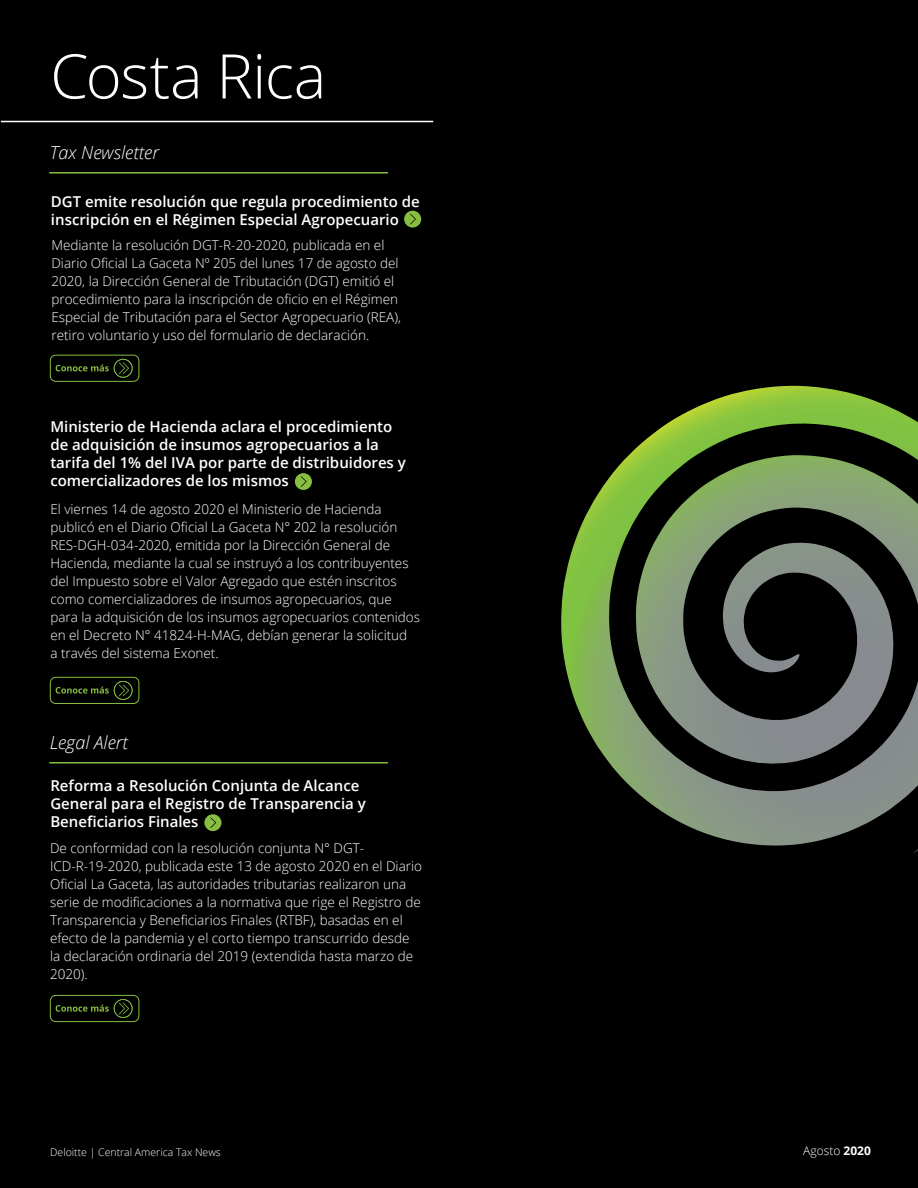
<style>
.page{position:relative;width:918px;height:1188px;background:#000}
.page>*{position:absolute;margin:0;border:0;box-sizing:border-box;transform-origin:0 0}
.t1{font:300 61.5px "Open Sans";letter-spacing:-.01em;color:#fff}
.t2{font:italic 300 18px "Open Sans";color:#fff}
.t3{font:600 15px/18px "Open Sans";color:#fff}
.t4{font:300 13.5px/18px "Open Sans";color:#fff}
.t5{font:300 12px "Open Sans";color:#fff}
.t6{font:300 10.5px "Open Sans";color:#fff}
.s1{font-weight:700}
</style>
<div class="page">
<svg style="left:561px;top:386px;width:357px;height:460px"></svg>
<hr style="left:49px;top:172px;width:339px;height:2px;background:#87bd40">
<hr style="left:49px;top:762px;width:339px;height:2px;background:#87bd40">
<svg style="left:295px;top:473px;width:17px;height:17px"></svg>
<svg style="left:204px;top:814px;width:17px;height:17px"></svg>
<svg style="left:404px;top:211px;width:17px;height:17px"></svg>
<div style="left:50px;top:677px;width:89px;height:27px;border:1px solid #87bd40;border-radius:6px"></div>
<svg style="left:56px;top:681px;width:77px;height:19px"></svg>
<div style="left:50px;top:995px;width:89px;height:27px;border:1px solid #87bd40;border-radius:6px"></div>
<svg style="left:56px;top:999px;width:77px;height:19px"></svg>
<div style="left:50px;top:355px;width:89px;height:27px;border:1px solid #87bd40;border-radius:6px"></div>
<svg style="left:56px;top:359px;width:77px;height:19px"></svg>
<hr style="left:1px;top:121px;width:432px;height:1px;background:#fff">
<h1 class="t1" style="left:50px;top:34px;width:278px">Costa Rica</h1>
<h2 class="t2" style="left:50px;top:140px;width:111px">Tax Newsletter</h2>
<p class="t3" style="left:51px;top:193px;width:370px">DGT emite resolución que regula procedimiento de inscripción en el Régimen Especial Agropecuario</p>
<p class="t4" style="left:51px;top:235px;width:351px">Mediante la resolución DGT-R-20-2020, publicada en el Diario Oficial La Gaceta Nº 205 del lunes 17 de agosto del 2020, la Dirección General de Tributación (DGT) emitió el procedimiento para la inscripción de oficio en el Régimen Especial de Tributación para el Sector Agropecuario (REA), retiro voluntario y uso del formulario de declaración.</p>
<p class="t3" style="left:50px;top:417px;width:357px">Ministerio de Hacienda aclara el procedimiento de adquisición de insumos agropecuarios a la tarifa del 1% del IVA por parte de distribuidores y comercializadores de los mismos</p>
<p class="t4" style="left:50px;top:500px;width:371px">El viernes 14 de agosto 2020 el Ministerio de Hacienda publicó en el Diario Oficial La Gaceta N° 202 la resolución RES-DGH-034-2020, emitida por la Dirección General de Hacienda, mediante la cual se instruyó a los contribuyentes del Impuesto sobre el Valor Agregado que estén inscritos como comercializadores de insumos agropecuarios, que para la adquisición de los insumos agropecuarios contenidos en el Decreto N° 41824-H-MAG, debían generar la solicitud<br>a través del sistema Exonet.</p>
<h2 class="t2" style="left:50px;top:730px;width:80px">Legal Alert</h2>
<p class="t3" style="left:50px;top:776px;width:317px">Reforma a Resolución Conjunta de Alcance<br>General para el Registro de Transparencia y<br>Beneficiarios Finales</p>
<p class="t4" style="left:50px;top:839px;width:373px">De conformidad con la resolución conjunta N° DGT-ICD-R-19-2020, publicada este 13 de agosto 2020 en el Diario Oficial La Gaceta, las autoridades tributarias realizaron una serie de modificaciones a la normativa que rige el Registro de Transparencia y Beneficiarios Finales (RTBF), basadas en el efecto de la pandemia y el corto tiempo transcurrido desde la declaración ordinaria del 2019 (extendida hasta marzo de 2020).</p>
<p class="t6" style="left:50px;top:1145px;width:172px">Deloitte | Central America Tax News</p>
<p class="t5" style="left:803px;top:1142px;width:69px">Agosto <span class="s1">2020</span></p>
</div>
